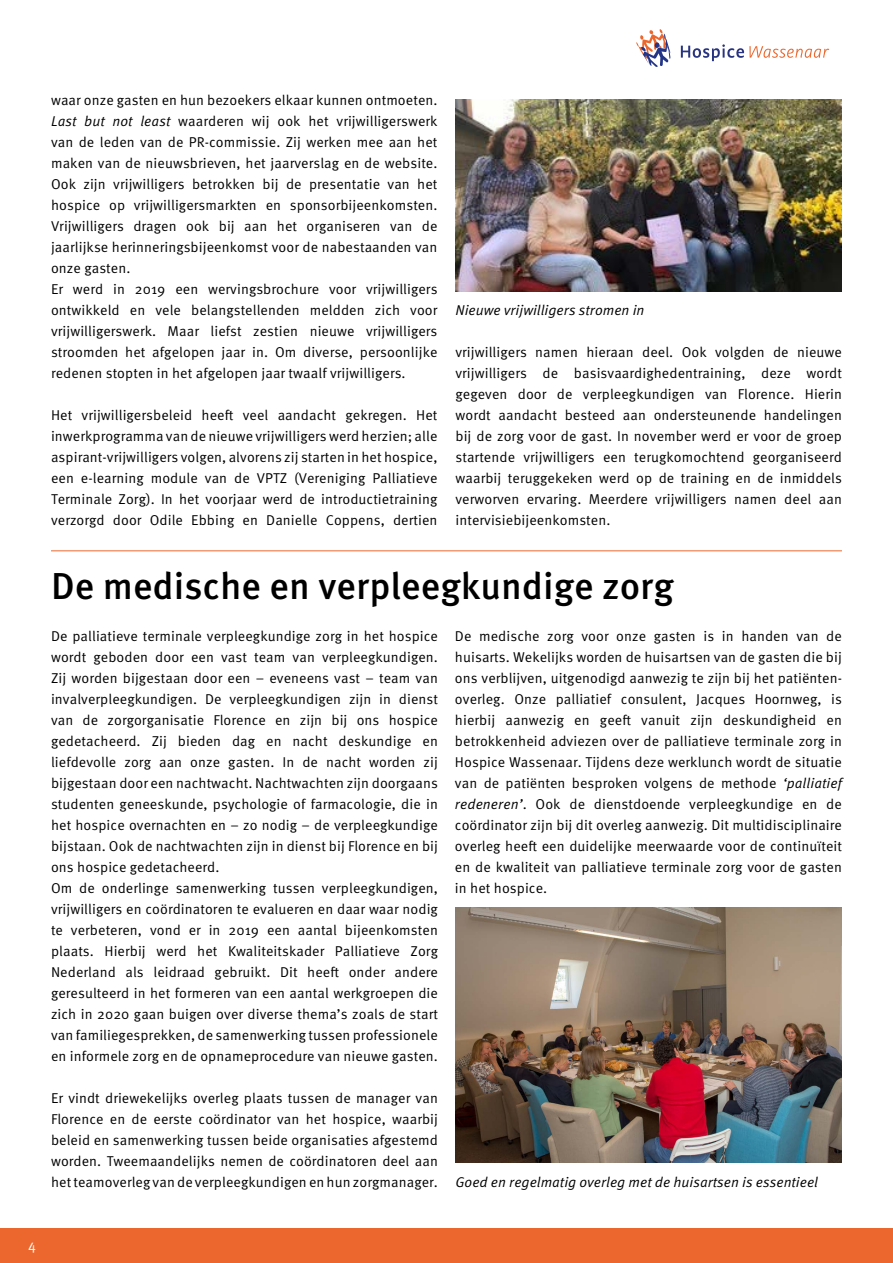
<style>
.page{position:relative;width:893px;height:1263px;background:#fff}
.page>*{position:absolute;margin:0;border:0;box-sizing:border-box;transform-origin:0 0}
.t1{font:500 37.5px "Meta Pro";color:#000}
.t2{font:14.25px/21px "Meta Pro Norm";letter-spacing:.005em;color:#000;text-align:justify}
.t3{font:14.25px "Meta Pro Norm Ita";color:#000}
.t4{font:14.25px "Meta Pro Norm";color:#fff}
.s1{font-family:"Meta Pro Norm Ita"}
</style>
<div class="page">
<svg style="left:681px;top:44px;width:148px;height:17px"></svg>
<svg style="left:636px;top:29px;width:35px;height:38px"></svg>
<hr style="left:51px;top:551px;width:791px;height:1px;background:#ec672e">
<img style="left:455px;top:100px;width:387px;height:191px">
<div style="left:0;top:1229px;width:893px;height:34px;background:#ec672e"></div>
<img style="left:455px;top:908px;width:387px;height:254px">
<p class="t2" style="left:51px;top:89px;width:388px;text-align:left">waar onze gasten en hun bezoekers elkaar kunnen ontmoeten.<br><span class="s1">Last but not least</span> waarderen wij ook het vrijwilligerswerk van de leden van de PR-commissie. Zij werken mee aan het maken van de nieuwsbrieven, het jaarverslag en de website.<br>Ook zijn vrijwilligers betrokken bij de presentatie van het hospice op vrijwilligersmarkten en sponsorbijeenkomsten.<br>Vrijwilligers dragen ook bij aan het organiseren van de jaarlijkse herinneringsbijeenkomst voor de nabestaanden van onze gasten.<br>Er werd in 2019 een wervingsbrochure voor vrijwilligers ontwikkeld en vele belangstellenden meldden zich voor vrijwilligerswerk. Maar liefst zestien nieuwe vrijwilligers stroomden het afgelopen jaar in. Om diverse, persoonlijke redenen stopten in het afgelopen jaar twaalf vrijwilligers.</p>
<p class="t2" style="left:51px;top:404px;width:388px">Het vrijwilligersbeleid heeft veel aandacht gekregen. Het inwerkprogramma van de nieuwe vrijwilligers werd herzien; alle aspirant-vrijwilligers volgen, alvorens zij starten in het hospice, een e-learning module van de VPTZ (Vereniging Palliatieve Terminale Zorg). In het voorjaar werd de introductietraining verzorgd door Odile Ebbing en Danielle Coppens, dertien</p>
<p class="t3" style="left:455px;top:299px;width:190px">Nieuwe vrijwilligers stromen in</p>
<p class="t2" style="left:455px;top:341px;width:388px">vrijwilligers namen hieraan deel. Ook volgden de nieuwe vrijwilligers de basisvaardighedentraining, deze wordt gegeven door de verpleegkundigen van Florence. Hierin wordt aandacht besteed aan ondersteunende handelingen bij de zorg voor de gast. In november werd er voor de groep startende vrijwilligers een terugkomochtend georganiseerd waarbij teruggekeken werd op de training en de inmiddels verworven ervaring. Meerdere vrijwilligers namen deel aan intervisiebijeenkomsten.</p>
<h1 class="t1" style="left:51px;top:556px;width:624px">De medische en verpleegkundige zorg</h1>
<p class="t2" style="left:51px;top:624px;width:388px;text-align:left">De palliatieve terminale verpleegkundige zorg in het hospice wordt geboden door een vast team van verpleegkundigen.<br>Zij worden bijgestaan door een – eveneens vast – team van invalverpleegkundigen. De verpleegkundigen zijn in dienst van de zorgorganisatie Florence en zijn bij ons hospice gedetacheerd. Zij bieden dag en nacht deskundige en liefdevolle zorg aan onze gasten. In de nacht worden zij bijgestaan door een nachtwacht. Nachtwachten zijn doorgaans studenten geneeskunde, psychologie of farmacologie, die in het hospice overnachten en – zo nodig – de verpleegkundige bijstaan. Ook de nachtwachten zijn in dienst bij Florence en bij ons hospice gedetacheerd.<br>Om de onderlinge samenwerking tussen verpleegkundigen, vrijwilligers en coördinatoren te evalueren en daar waar nodig te verbeteren, vond er in 2019 een aantal bijeenkomsten plaats. Hierbij werd het Kwaliteitskader Palliatieve Zorg Nederland als leidraad gebruikt. Dit heeft onder andere geresulteerd in het formeren van een aantal werkgroepen die zich in 2020 gaan buigen over diverse thema’s zoals de start van familiegesprekken, de samenwerking tussen professionele en informele zorg en de opnameprocedure van nieuwe gasten.</p>
<p class="t2" style="left:51px;top:1086px;width:388px">Er vindt driewekelijks overleg plaats tussen de manager van Florence en de eerste coördinator van het hospice, waarbij beleid en samenwerking tussen beide organisaties afgestemd worden. Tweemaandelijks nemen de coördinatoren deel aan het teamoverleg van de verpleegkundigen en hun zorgmanager.</p>
<p class="t2" style="left:455px;top:624px;width:388px">De medische zorg voor onze gasten is in handen van de huisarts. Wekelijks worden de huisartsen van de gasten die bij ons verblijven, uitgenodigd aanwezig te zijn bij het patiënten&shy;overleg. Onze palliatief consulent, Jacques Hoornweg, is hierbij aanwezig en geeft vanuit zijn deskundigheid en betrokkenheid adviezen over de palliatieve terminale zorg in Hospice Wassenaar. Tijdens deze werklunch wordt de situatie van de patiënten besproken volgens de methode <span class="s1">‘palliatief redeneren’</span>. Ook de dienstdoende verpleegkundige en de coördinator zijn bij dit overleg aanwezig. Dit multidisciplinaire overleg heeft een duidelijke meerwaarde voor de continuïteit en de kwaliteit van palliatieve terminale zorg voor de gasten in het hospice.</p>
<p class="t3" style="left:455px;top:1171px;width:364px">Goed en regelmatig overleg met de huisartsen is essentieel</p>
<p class="t4" style="left:28px;top:1234px;width:9px">4</p>
</div>
